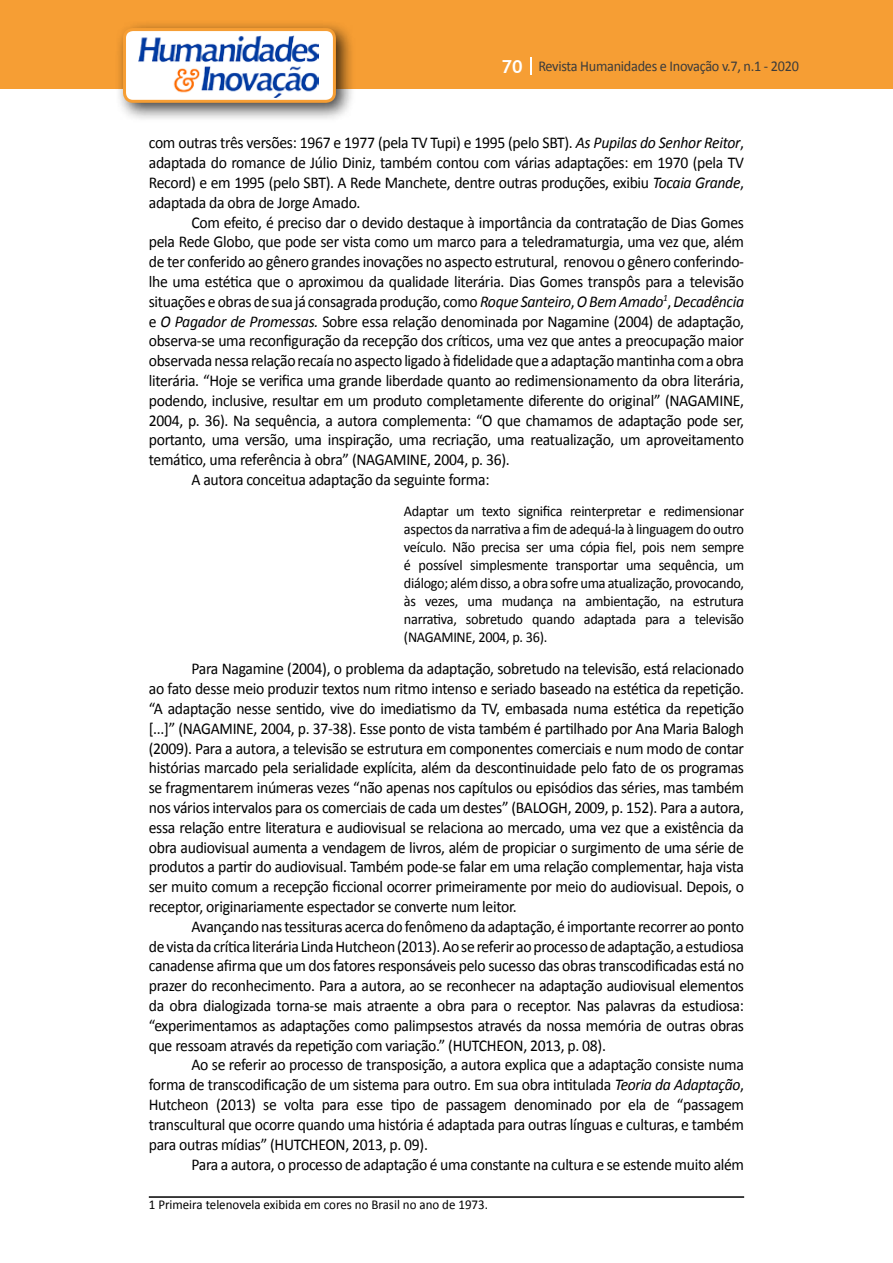
<style>
.page{position:relative;width:893px;height:1263px;background:#fff}
.page>*{position:absolute;margin:0;border:0;box-sizing:border-box;transform-origin:0 0}
.t1{font:16.5px/19.8px "Calibri";letter-spacing:-.02em;color:#000;text-align:justify;scale:.95 1}
.t2{font:15px/18px "Calibri";letter-spacing:-.02em;color:#000;text-align:justify;scale:.95 1}
.t3{font:15px "Calibri";letter-spacing:-.02em;color:#3c3c3b;scale:.95 1}
.t4{font:13.5px "Calibri";color:#000;scale:.96 1}
.s1{font-family:"Trebuchet MS";font-weight:700;font-size:18px;color:#fff}
.s2{font-style:italic}
</style>
<div class="page">
<div style="left:0;top:0;width:893px;height:88px;background:#f69e34"></div>
<svg style="left:530px;top:57px;width:2px;height:18px"></svg>
<div style="left:115px;top:20px;width:241px;height:103px;background:#000;opacity:.75"></div>
<div style="left:125px;top:30px;width:209px;height:71px;background:#fff;border-radius:9px"></div>
<img style="left:138px;top:35px;width:181px;height:62px">
<div style="left:123px;top:28px;width:213px;height:75px;border:3px solid #f69e34;border-radius:9px"></div>
<hr style="left:149px;top:1196px;width:595px;height:2px;background:#000">
<p class="t3" style="left:501px;top:57px;width:315px"><span class="s1">70</span> Revista Humanidades e Inovação v.7, n.1 - 2020</p>
<p class="t1" style="left:149px;top:133px;width:628px">com outras três versões: 1967 e 1977 (pela TV Tupi) e 1995 (pelo SBT). <span class="s2">As Pupilas do Senhor Reitor</span>, adaptada do romance de Júlio Diniz, também contou com várias adaptações: em 1970 (pela TV Record) e em 1995 (pelo SBT). A Rede Manchete, dentre outras produções, exibiu <span class="s2">Tocaia Grande</span>, adaptada da obra de Jorge Amado.</p>
<p class="t1" style="left:191px;top:212px;width:583px">Com efeito, é preciso dar o devido destaque à importância da contratação de Dias Gomes</p>
<p class="t1" style="left:149px;top:232px;width:628px">pela Rede Globo, que pode ser vista como um marco para a teledramaturgia, uma vez que, além</p>
<p class="t1" style="left:149px;top:252px;width:628px">de ter conferido ao gênero grandes inovações no aspecto estrutural, renovou o gênero conferindo-</p>
<p class="t1" style="left:149px;top:272px;width:628px">lhe uma estética que o aproximou da qualidade literária. Dias Gomes transpôs para a televisão</p>
<p class="t1" style="left:149px;top:292px;width:628px">situações e obras de sua já consagrada produção, como <span class="s2">Roque Santeiro</span>, <span class="s2">O Bem Amado</span><sup>1</sup>, <span class="s2">Decadência</span></p>
<p class="t1" style="left:149px;top:311px;width:628px">e <span class="s2">O Pagador de Promessas.</span> Sobre essa relação denominada por Nagamine (2004) de adaptação,</p>
<p class="t1" style="left:149px;top:331px;width:628px">observa-se uma reconfiguração da recepção dos críticos, uma vez que antes a preocupação maior</p>
<p class="t1" style="left:149px;top:351px;width:628px">observada nessa relação recaía no aspecto ligado à fidelidade que a adaptação mantinha com a obra</p>
<p class="t1" style="left:149px;top:371px;width:628px">literária. “Hoje se verifica uma grande liberdade quanto ao redimensionamento da obra literária,</p>
<p class="t1" style="left:149px;top:391px;width:628px">podendo, inclusive, resultar em um produto completamente diferente do original” (NAGAMINE,</p>
<p class="t1" style="left:149px;top:410px;width:628px">2004, p. 36). Na sequência, a autora complementa: “O que chamamos de adaptação pode ser,</p>
<p class="t1" style="left:149px;top:430px;width:628px">portanto, uma versão, uma inspiração, uma recriação, uma reatualização, um aproveitamento</p>
<p class="t1" style="left:149px;top:450px;width:381px">temático, uma referência à obra” (NAGAMINE, 2004, p. 36).</p>
<p class="t1" style="left:191px;top:470px;width:315px">A autora conceitua adaptação da seguinte forma:</p>
<p class="t2" style="left:404px;top:502px;width:360px">Adaptar um texto significa reinterpretar e redimensionar aspectos da narrativa a fim de adequá-la à linguagem do outro veículo. Não precisa ser uma cópia fiel, pois nem sempre é possível simplesmente transportar uma sequência, um diálogo; além disso, a obra sofre uma atualização, provocando, às vezes, uma mudança na ambientação, na estrutura narrativa, sobretudo quando adaptada para a televisão (NAGAMINE, 2004, p. 36).</p>
<p class="t1" style="left:149px;top:659px;width:628px;text-indent:43px">Para Nagamine (2004), o problema da adaptação, sobretudo na televisão, está relacionado ao fato desse meio produzir textos num ritmo intenso e seriado baseado na estética da repetição. “A adaptação nesse sentido, vive do imediatismo da TV, embasada numa estética da repetição [...]” (NAGAMINE, 2004, p. 37-38). Esse ponto de vista também é partilhado por Ana Maria Balogh (2009). Para a autora, a televisão se estrutura em componentes comerciais e num modo de contar histórias marcado pela serialidade explícita, além da descontinuidade pelo fato de os programas se fragmentarem inúmeras vezes “não apenas nos capítulos ou episódios das séries, mas também nos vários intervalos para os comerciais de cada um destes” (BALOGH, 2009, p. 152). Para a autora, essa relação entre literatura e audiovisual se relaciona ao mercado, uma vez que a existência da obra audiovisual aumenta a vendagem de livros, além de propiciar o surgimento de uma série de produtos a partir do audiovisual. Também pode-se falar em uma relação complementar, haja vista ser muito comum a recepção ficcional ocorrer primeiramente por meio do audiovisual. Depois, o receptor, originariamente espectador se converte num leitor.</p>
<p class="t1" style="left:149px;top:916px;width:628px;text-indent:43px">Avançando nas tessituras acerca do fenômeno da adaptação, é importante recorrer ao ponto de vista da crítica literária Linda Hutcheon (2013). Ao se referir ao processo de adaptação, a estudiosa canadense afirma que um dos fatores responsáveis pelo sucesso das obras transcodificadas está no prazer do reconhecimento. Para a autora, ao se reconhecer na adaptação audiovisual elementos da obra dialogizada torna-se mais atraente a obra para o receptor. Nas palavras da estudiosa: “experimentamos as adaptações como palimpsestos através da nossa memória de outras obras que ressoam através da repetição com variação.” (HUTCHEON, 2013, p. 08).</p>
<p class="t1" style="left:149px;top:1055px;width:628px;text-indent:43px">Ao se referir ao processo de transposição, a autora explica que a adaptação consiste numa forma de transcodificação de um sistema para outro. Em sua obra intitulada <span class="s2">Teoria da Adaptação</span>, Hutcheon (2013) se volta para esse tipo de passagem denominado por ela de “passagem transcultural que ocorre quando uma história é adaptada para outras línguas e culturas, e também para outras mídias” (HUTCHEON, 2013, p. 09).</p>
<p class="t1" style="left:191px;top:1154px;width:583px">Para a autora, o processo de adaptação é uma constante na cultura e se estende muito além</p>
<p class="t4" style="left:149px;top:1196px;width:355px">1 Primeira telenovela exibida em cores no Brasil no ano de 1973.</p>
</div>
